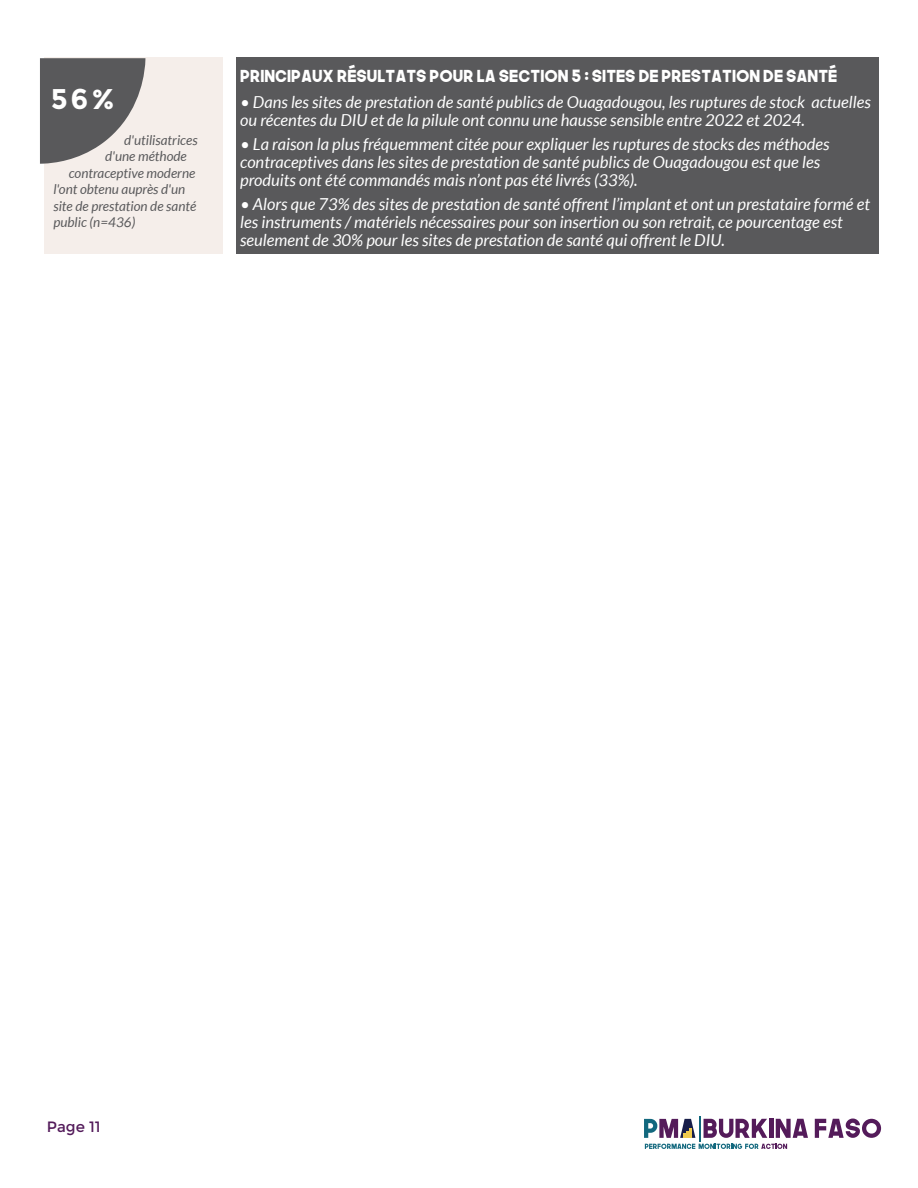
<style>
.page{position:relative;width:918px;height:1188px;background:#fff}
.page>*{position:absolute;margin:0;border:0;box-sizing:border-box;transform-origin:0 0}
.t1{font:700 28.5px "Montserrat";color:#fff}
.t2{font:italic 16.5px/18px "Lato";color:#fff}
.t3{font:16.5px "The Next Font";color:#fff}
.t4{font:15px "Montserrat";color:#531b5a}
.t5{font:italic 13.5px "Lato";color:#59595b}
</style>
<div class="page">
<div style="left:236px;top:57px;width:642px;height:197px;background:#59595b"></div>
<div style="left:44px;top:57px;width:178px;height:197px;background:#f5eeea"></div>
<svg style="left:40px;top:58px;width:105px;height:106px"></svg>
<svg style="left:815px;top:1119px;width:66px;height:19px"></svg>
<svg style="left:644px;top:1116px;width:164px;height:33px"></svg>
<p class="t3" style="left:240px;top:64px;width:599px">PRINCIPAUX RÉSULTATS POUR LA SECTION 5 : SITES DE PRESTATION DE SANTÉ</p>
<h1 class="t1" style="left:51px;top:82px;width:65px">56%</h1>
<p class="t2" style="left:240px;top:94px;width:632px">• Dans les sites de prestation de santé publics de Ouagadougou, les ruptures de stock actuelles ou récentes du DIU et de la pilule ont connu une hausse sensible entre 2022 et 2024.</p>
<p class="t2" style="left:240px;top:136px;width:591px">• La raison la plus fréquemment citée pour expliquer les ruptures de stocks des méthodes contraceptives dans les sites de prestation de santé publics de Ouagadougou est que les produits ont été commandés mais n’ont pas été livrés (33%).</p>
<p class="t2" style="left:240px;top:196px;width:631px">• Alors que 73% des sites de prestation de santé offrent l’implant et ont un prestataire formé et les instruments / matériels nécessaires pour son insertion ou son retrait, ce pourcentage est seulement de 30% pour les sites de prestation de santé qui offrent le DIU.</p>
<p class="t5" style="left:124px;top:132px;width:75px">d'utilisatrices</p>
<p class="t5" style="left:105px;top:149px;width:83px">d'une méthode</p>
<p class="t5" style="left:69px;top:165px;width:128px">contraceptive moderne</p>
<p class="t5" style="left:53px;top:182px;width:133px">l'ont obtenu auprès d'un</p>
<p class="t5" style="left:53px;top:198px;width:144px">site de prestation de santé</p>
<p class="t5" style="left:53px;top:215px;width:84px">public (n=436)</p>
<p class="t4" style="left:47px;top:1118px;width:55px">Page 11</p>
</div>
